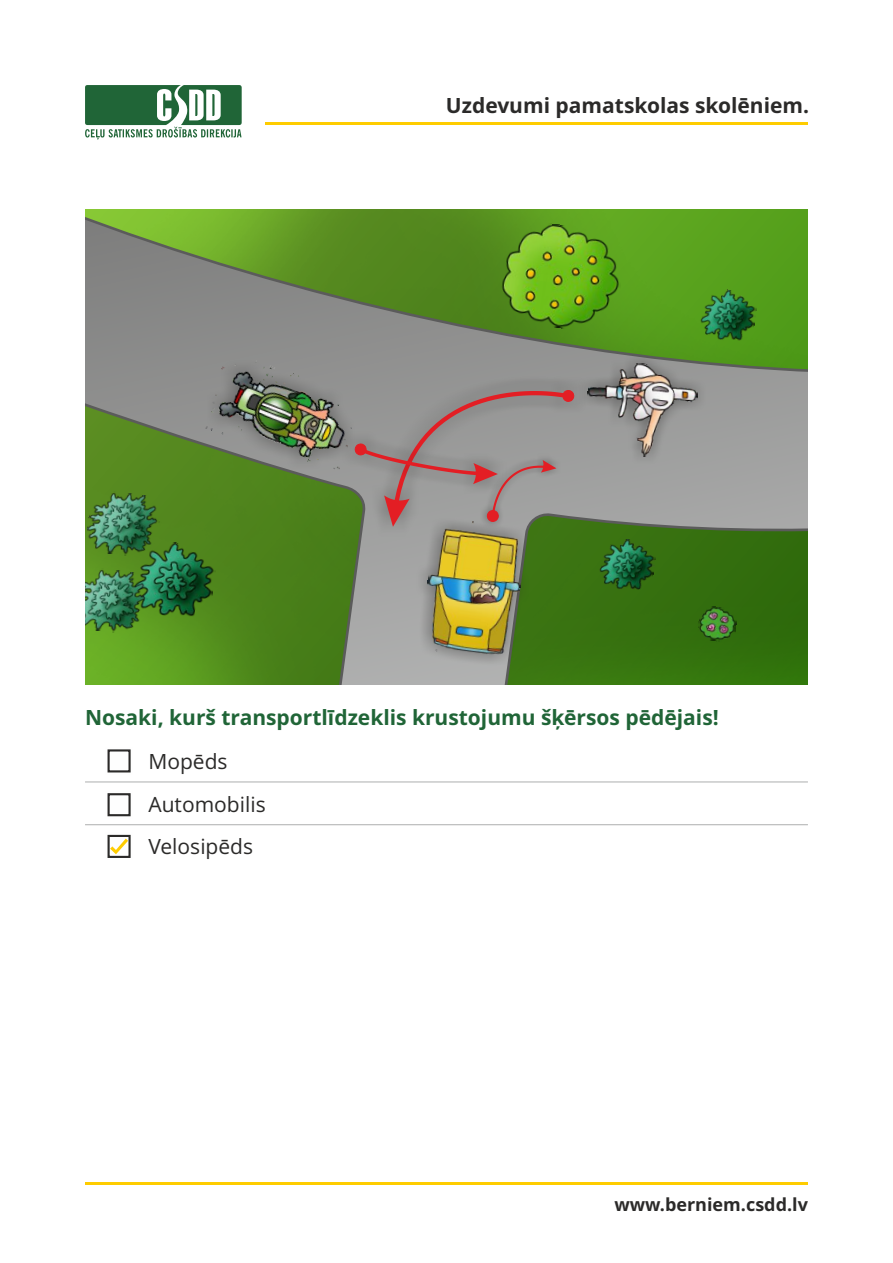
<style>
.page{position:relative;width:893px;height:1263px;background:#fff}
.page>*{position:absolute;margin:0;border:0;box-sizing:border-box;transform-origin:0 0}
.t1{font:700 21px "Open Sans";color:#206537}
.t2{font:700 21px "Open Sans";color:#2b2a29}
.t3{font:21px/42.9px "Open Sans";color:#2b2a29}
.t4{font:700 18px "Open Sans";color:#2b2a29}
</style>
<div class="page">
<hr style="left:265px;top:123px;width:543px;height:2px;background:#fecc00">
<svg style="left:85px;top:85px;width:157px;height:55px"></svg>
<hr style="left:85px;top:1182px;width:723px;height:3px;background:#fecc00">
<svg style="left:85px;top:210px;width:723px;height:475px;background:#668c46"></svg>
<img style="left:121px;top:538px;width:97px;height:103px">
<img style="left:490px;top:218px;width:136px;height:116px">
<img style="left:574px;top:350px;width:135px;height:120px">
<img style="left:584px;top:360px;width:115px;height:100px">
<img style="left:408px;top:540px;width:129px;height:131px">
<img style="left:418px;top:540px;width:108px;height:120px">
<img style="left:189px;top:339px;width:187px;height:148px">
<img style="left:201px;top:351px;width:162px;height:124px">
<img style="left:370px;top:376px;width:218px;height:164px">
<img style="left:85px;top:489px;width:79px;height:70px">
<img style="left:85px;top:566px;width:67px;height:70px">
<img style="left:591px;top:536px;width:66px;height:71px">
<img style="left:697px;top:605px;width:40px;height:38px">
<img style="left:692px;top:287px;width:66px;height:70px">
<img style="left:342px;top:431px;width:12px;height:65px">
<svg style="left:354px;top:390px;width:221px;height:137px;background:#9b8c8a"></svg>
<svg style="left:107px;top:834px;width:24px;height:24px"></svg>
<div style="left:108px;top:835px;width:23px;height:23px;border:2px solid #2b2a29"></div>
<div style="left:108px;top:749px;width:23px;height:23px;border:2px solid #2b2a29"></div>
<div style="left:108px;top:793px;width:23px;height:23px;border:2px solid #2b2a29"></div>
<hr style="left:85px;top:781px;width:723px;height:1px;background:#b2b3b3">
<hr style="left:85px;top:824px;width:723px;height:1px;background:#b2b3b3">
<svg style="left:110px;top:838px;width:18px;height:16px"></svg>
<p class="t2" style="left:446px;top:97px;width:365px">Uzdevumi pamatskolas skolēniem.</p>
<p class="t1" style="left:85px;top:709px;width:635px">Nosaki, kurš transportlīdzeklis krustojumu šķērsos pēdējais!</p>
<p class="t3" style="left:148px;top:742px;width:119px">Mopēds<br>Automobilis<br>Velosipēds</p>
<p class="t4" style="left:614px;top:1197px;width:195px">www.berniem.csdd.lv</p>
</div>
